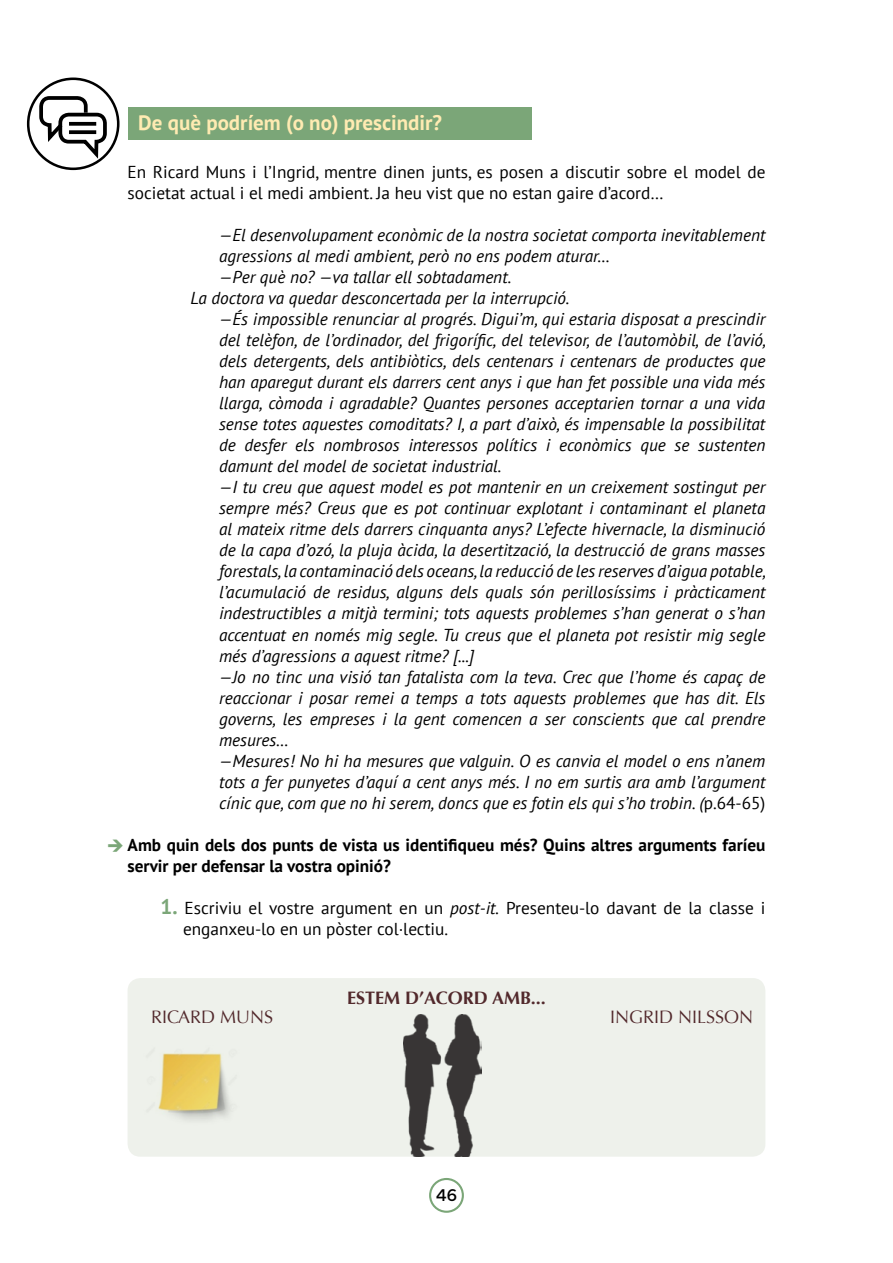
<style>
.page{position:relative;width:893px;height:1263px;background:#fff}
.page>*{position:absolute;margin:0;border:0;box-sizing:border-box;transform-origin:0 0}
.Titol_int_Capítol{font:700 21px "PT Sans";color:#ffebb2}
.text_bàsic{font:21px "Communications P06";color:#7ba678}
.crèdits{font:18px "Optima";color:#52292c}
.crèdits-2{font:700 18px "Optima";color:#52292c}
.crèdits-3{font:italic 17.25px/21px "PT Sans";color:#000;text-align:justify}
.crèdits-4{font:17.25px/21px "PT Sans";color:#000}
.crèdits-5{font:700 17.25px/21px "PT Sans";color:#000}
.t1{font:500 15px "Gordita";color:#000}
.s1{font-style:normal}
.s2{font-weight:700;font-size:21px;color:#7ba678}
.s3{font-style:italic}
</style>
<div class="page">
<div style="left:429px;top:1178px;width:35px;height:35px;border:2px solid #7ba678;border-radius:50%"></div>
<div style="left:128px;top:978px;width:637px;height:179px;background:#eef1eb;border-radius:13px"></div>
<div style="left:128px;top:108px;width:404px;height:32px;background:#7ba678"></div>
<div style="left:27px;top:78px;width:92px;height:92px;border:3px solid #000;border-radius:50%"></div>
<div style="left:58px;top:113px;width:49px;height:31px;border:4px solid #000;border-radius:9px"></div>
<svg style="left:37px;top:94px;width:53px;height:53px"></svg>
<svg style="left:69px;top:122px;width:27px;height:4px"></svg>
<svg style="left:69px;top:130px;width:27px;height:4px"></svg>
<img style="left:158px;top:1053px;width:73px;height:67px">
<img style="left:403px;top:1015px;width:79px;height:142px">
<p class="Titol_int_Capítol" style="left:138px;top:109px;width:305px">De què podríem (o no) prescindir?</p>
<p class="crèdits-4" style="left:128px;top:161px;width:639px">En Ricard Muns i l’Ingrid, mentre dinen junts, es posen a discutir sobre el model de societat actual i el medi ambient. Ja heu vist que no estan gaire d’acord…</p>
<p class="crèdits-3" style="left:219px;top:224px;width:548px">—El desenvolupament econòmic de la nostra societat comporta inevitablement agressions al medi ambient, però no ens podem aturar…</p>
<p class="crèdits-3" style="left:219px;top:266px;width:294px">—Per què no? —va tallar ell sobtadament.</p>
<p class="crèdits-3" style="left:191px;top:287px;width:380px">La doctora va quedar desconcertada per la interrupció.</p>
<p class="crèdits-3" style="left:219px;top:308px;width:548px">—És impossible renunciar al progrés. Digui’m, qui estaria disposat a prescindir del telèfon, de l’ordinador, del frigorífic, del televisor, de l’automòbil, de l’avió, dels detergents, dels antibiòtics, dels centenars i centenars de productes que han aparegut durant els darrers cent anys i que han fet possible una vida més llarga, còmoda i agradable? Quantes persones acceptarien tornar a una vida sense totes aquestes comoditats? I, a part d’això, és impensable la possibilitat de desfer els nombrosos interessos polítics i econòmics que se sustenten damunt del model de societat industrial.</p>
<p class="crèdits-3" style="left:219px;top:476px;width:548px">—I tu creu que aquest model es pot mantenir en un creixement sostingut per sempre més? Creus que es pot continuar explotant i contaminant el planeta al mateix ritme dels darrers cinquanta anys? L’efecte hivernacle, la disminució de la capa d’ozó, la pluja àcida, la desertització, la destrucció de grans masses forestals, la contaminació dels oceans, la reducció de les reserves d’aigua potable, l’acumulació de residus, alguns dels quals són perillosíssims i pràcticament indestructibles a mitjà termini; tots aquests problemes s’han generat o s’han accentuat en només mig segle. Tu creus que el planeta pot resistir mig segle més d’agressions a aquest ritme? [...]</p>
<p class="crèdits-3" style="left:219px;top:665px;width:548px">—Jo no tinc una visió tan fatalista com la teva. Crec que l’home és capaç de reaccionar i posar remei a temps a tots aquests problemes que has dit. Els governs, les empreses i la gent comencen a ser conscients que cal prendre mesures…</p>
<p class="crèdits-3" style="left:219px;top:749px;width:548px">—Mesures! No hi ha mesures que valguin. O es canvia el model o ens n’anem tots a fer punyetes d’aquí a cent anys més. I no em surtis ara amb l’argument cínic que, com que no hi serem, doncs que es fotin els qui s’ho trobin. (<span class="s1">p.64-65)</span></p>
<p class="crèdits-5" style="left:128px;top:834px;width:639px">Amb quin dels dos punts de vista us identifiqueu més? Quins altres arguments faríeu servir per defensar la vostra opinió?</p>
<p class="crèdits-4" style="left:183px;top:896px;width:584px;text-indent:-22px"><span class="s2">1.</span> Escriviu el vostre argument en un <span class="s3">post-it.</span> Presenteu-lo davant de la classe i enganxeu-lo en un pòster col·lectiu.</p>
<p class="text_bàsic" style="left:105px;top:835px;width:24px">a</p>
<p class="crèdits" style="left:151px;top:1006px;width:124px">RICARD MUNS</p>
<p class="crèdits-2" style="left:347px;top:987px;width:200px">ESTEM D’ACORD AMB...</p>
<p class="t1" style="left:436px;top:1184px;width:22px">46</p>
<p class="crèdits" style="left:610px;top:1006px;width:145px">INGRID NILSSON</p>
</div>
